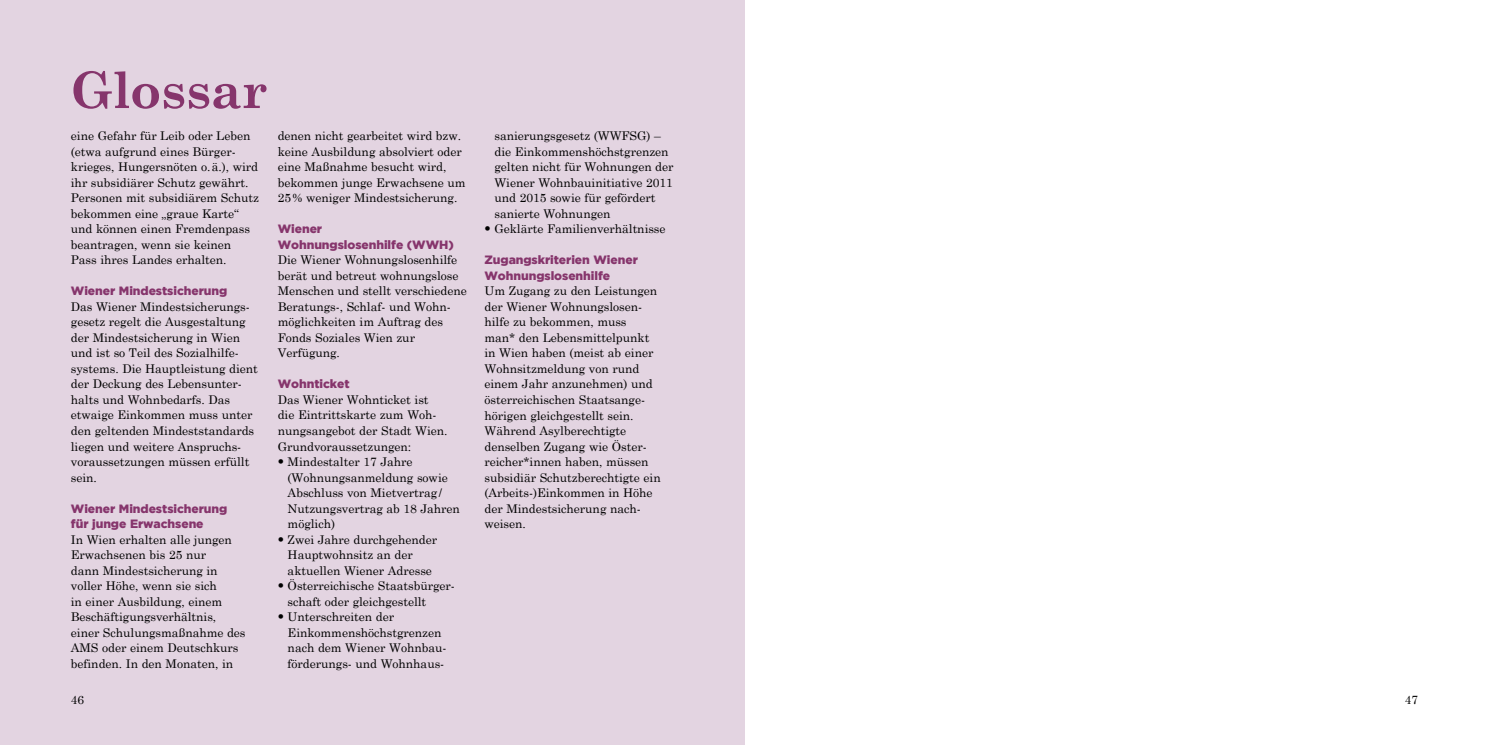
<style>
.page{position:relative;width:1489px;height:745px;background:#fff}
.page>*{position:absolute;margin:0;border:0;box-sizing:border-box;transform-origin:0 0}
.t1{font:700 50px "Century Schoolbook";letter-spacing:-.005em;color:#86356c}
.t2{font:12px/15.5px "Century Schoolbook";letter-spacing:-.005em;color:#000}
.t3{font:900 12px/15.5px "Gotham";letter-spacing:-.005em;color:#86356c}
.t4{font:11.88px "Century Schoolbook";color:#000}
.s1{font-family:"Helvetica LT Com";font-weight:300;font-size:12.5px}
</style>
<div class="page">
<div style="left:0;top:0;width:744px;height:744px;background:#e3d4e1"></div>
<h1 class="t1" style="left:71px;top:51px;width:198px">Glossar</h1>
<p class="t2" style="left:71px;top:127px;width:189px">eine Gefahr für Leib oder Leben (etwa aufgrund eines Bürger&shy;krieges, Hungersnöten o.ä.), wird ihr subsidiärer Schutz gewährt.<br>Personen mit subsidiärem Schutz bekommen eine „graue Karte“ und können einen Fremdenpass beantragen, wenn sie keinen<br>Pass ihres Landes erhalten.</p>
<p class="t3" style="left:71px;top:283px;width:158px">Wiener Mindestsicherung</p>
<p class="t2" style="left:71px;top:297px;width:189px">Das Wiener Mindestsicherungs&shy;gesetz regelt die Ausgestaltung der Mindestsicherung in Wien und ist so Teil des Sozialhilfe&shy;systems. Die Hauptleistung dient der Deckung des Lebensunter&shy;halts und Wohnbedarfs. Das etwaige Einkommen muss unter den geltenden Mindeststandards liegen und weitere Anspruchs&shy;voraussetzungen müssen erfüllt sein.</p>
<p class="t3" style="left:71px;top:500px;width:158px">Wiener Mindestsicherung für junge Erwachsene</p>
<p class="t2" style="left:71px;top:530px;width:176px">In Wien erhalten alle jungen<br>Erwachsenen bis 25 nur<br>dann Mindestsicherung in voller Höhe, wenn sie sich<br>in einer Ausbildung, einem<br>Beschäftigungsverhältnis, einer Schulungsmaßnahme des<br>AMS oder einem Deutschkurs befinden. In den Monaten, in</p>
<p class="t2" style="left:278px;top:127px;width:189px">denen nicht gearbeitet wird bzw. keine Ausbildung absolviert oder eine Maßnahme besucht wird, bekommen junge Erwachsene um<br>25% weniger Mindestsicherung.</p>
<p class="t3" style="left:278px;top:221px;width:178px">Wiener<br>Wohnungslosenhilfe (WWH)</p>
<p class="t2" style="left:278px;top:251px;width:190px">Die Wiener Wohnungslosenhilfe berät und betreut wohnungslose<br>Menschen und stellt verschiedene<br>Beratungs-, Schlaf- und Wohn&shy;möglichkeiten im Auftrag des<br>Fonds Soziales Wien zur<br>Verfügung.</p>
<p class="t3" style="left:278px;top:376px;width:73px">Wohnticket</p>
<p class="t2" style="left:278px;top:390px;width:171px">Das Wiener Wohnticket ist die Eintrittskarte zum Woh&shy;nungsangebot der Stadt Wien.<br>Grundvoraussetzungen:</p>
<p class="t2" style="left:288px;top:452px;width:174px;text-indent:-10px"><span class="s1">•</span> Mindestalter 17 Jahre (Wohnungsanmeldung sowie<br>Abschluss von Mietvertrag/<br>Nutzungsvertrag ab 18 Jahren möglich)</p>
<p class="t2" style="left:288px;top:530px;width:151px;text-indent:-10px"><span class="s1">•</span> Zwei Jahre durchgehender<br>Hauptwohnsitz an der aktuellen Wiener Adresse</p>
<p class="t2" style="left:288px;top:576px;width:169px;text-indent:-10px"><span class="s1">•</span> Österreichische Staatsbürger&shy;schaft oder gleichgestellt</p>
<p class="t2" style="left:288px;top:607px;width:160px;text-indent:-10px"><span class="s1">•</span> Unterschreiten der<br>Einkommenshöchstgrenzen nach dem Wiener Wohnbau&shy;förderungs- und Wohnhaus-</p>
<p class="t2" style="left:494px;top:127px;width:181px">sanierungsgesetz (WWFSG) – die Einkommenshöchstgrenzen gelten nicht für Wohnungen der<br>Wiener Wohnbauinitiative 2011 und 2015 sowie für gefördert sanierte Wohnungen</p>
<p class="t2" style="left:484px;top:220px;width:182px"><span class="s1">•</span> Geklärte Familienverhältnisse</p>
<p class="t3" style="left:484px;top:252px;width:155px">Zugangskriterien Wiener<br>Wohnungslosenhilfe</p>
<p class="t2" style="left:484px;top:282px;width:178px">Um Zugang zu den Leistungen der Wiener Wohnungslosen&shy;hilfe zu bekommen, muss<br>man* den Lebensmittelpunkt in Wien haben (meist ab einer<br>Wohnsitzmeldung von rund einem Jahr anzunehmen) und österreichischen Staatsange&shy;hörigen gleichgestellt sein.<br>Während Asylberechtigte denselben Zugang wie Öster&shy;reicher*innen haben, müssen subsidiär Schutzberechtigte ein (Arbeits-)Einkommen in Höhe der Mindestsicherung nach&shy;weisen.</p>
<p class="t4" style="left:71px;top:689px;width:15px">46</p>
<p class="t4" style="left:1404px;top:689px;width:15px">47</p>
</div>
